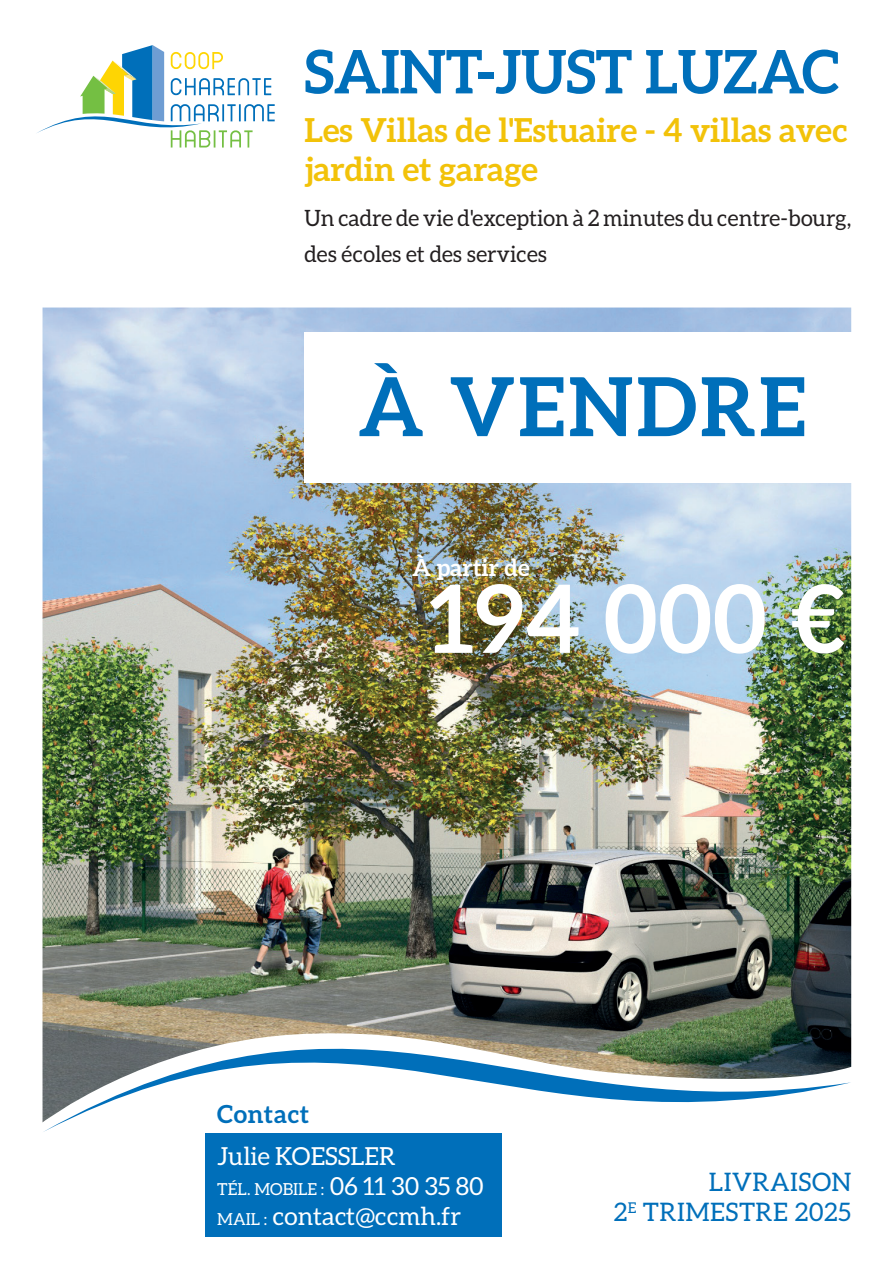
<style>
.page{position:relative;width:893px;height:1263px;background:#fff}
.page>*{position:absolute;margin:0;border:0;box-sizing:border-box;transform-origin:0 0}
.t1{font:700 94.2px "Aleo";letter-spacing:.01em;color:#fff}
.t2{font:700 81.45px "Aleo";letter-spacing:.04em;color:#006fba}
.t3{font:700 60px "Aleo";letter-spacing:-.01em;color:#006fba}
.t4{font:700 33px/39.6px "Aleo";color:#f2c209}
.t5{font:25.5px/30.6px "Aleo";letter-spacing:.02em;color:#006fba;text-align:right}
.t6{font:24.9px "Aleo";color:#fff}
.t7{font:700 24.9px "Aleo";letter-spacing:.03em;color:#006fba}
.t8{font:700 23.55px "Aleo";color:#fff}
.t9{font:22.5px/36px "Aleo";color:#231f20}
.t10{font:16.5px "Aleo";color:#fff}
.s1{font-size:24.9px}
.s2{font-size:16.5px}
</style>
<div class="page">
<svg style="left:37px;top:45px;width:238px;height:103px"></svg>
<div style="left:206px;top:1133px;width:296px;height:103px;background:#006fba"></div>
<img style="left:43px;top:307px;width:808px;height:815px">
<div style="left:304px;top:332px;width:556px;height:150px;background:#fff"></div>
<h3 class="t3" style="left:304px;top:37px;width:536px">SAINT-JUST LUZAC</h3>
<h3 class="t4" style="left:304px;top:109px;width:545px">Les Villas de l'Estuaire - 4 villas avec jardin et garage</h3>
<p class="t9" style="left:304px;top:199px;width:548px">Un cadre de vie d'exception à 2 minutes du centre-bourg, des écoles et des services</p>
<h2 class="t2" style="left:358px;top:360px;width:449px">À VENDRE</h2>
<p class="t8" style="left:412px;top:554px;width:119px">À partir de</p>
<h1 class="t1" style="left:428px;top:565px;width:419px">194 000 €</h1>
<p class="t7" style="left:217px;top:1099px;width:93px">Contact</p>
<p class="t6" style="left:217px;top:1142px;width:180px">Julie KOESSLER</p>
<p class="t10" style="left:217px;top:1180px;width:268px">TÉL. MOBILE : <span class="s1">06 11 30 35 80</span></p>
<p class="t6" style="left:217px;top:1202px;width:245px"><span class="s2">MAIL :</span> contact@ccmh.fr</p>
<p class="t5" style="left:614px;top:1166px;width:239px">LIVRAISON<br>2<sup>E</sup> TRIMESTRE 2025</p>
</div>
